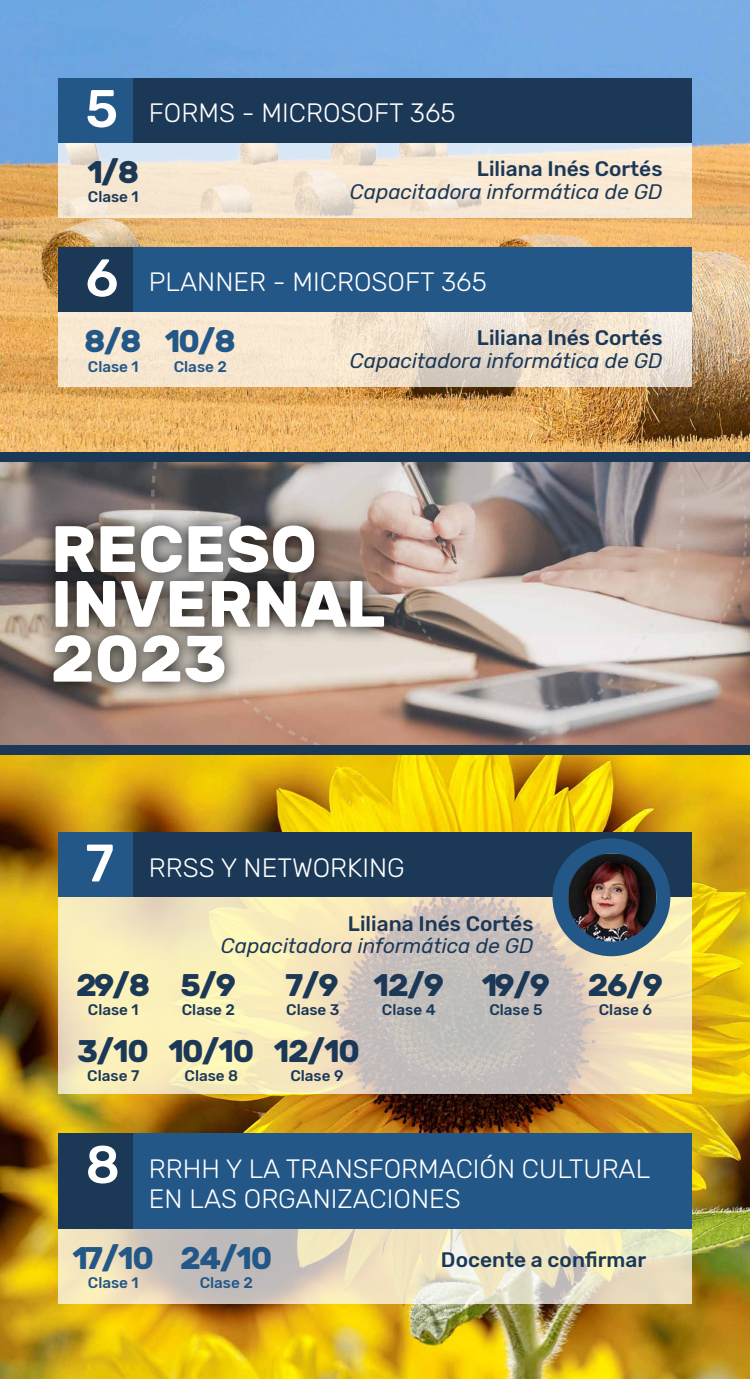
<style>
.page{position:relative;width:750px;height:1379px;background:#fff}
.page>*{position:absolute;margin:0;border:0;box-sizing:border-box;transform-origin:0 0}
.t1{font:700 65.4px/54.8px "Rubik";color:#fff}
.t2{font:500 52.7px "Rubik";color:#fff}
.t3{font:700 31.2px "Rubik";letter-spacing:-.04em;color:#1b3857}
.t4{font:700 31.2px "Rubik";letter-spacing:-.05em;color:#225787}
.t5{font:300 26.4px/30.2px "Rubik";color:#fff}
.t6{font:italic 20.9px "Rubik";color:#1b3857}
.t7{font:500 20.9px "Rubik";color:#1b3857}
.t8{font:500 15.3px "Rubik";color:#1b3857}
.t9{font:500 15.3px "Rubik";color:#225787}
</style>
<div class="page">
<img style="left:1px;top:0;width:749px;height:453px">
<img style="left:1px;top:754px;width:749px;height:625px">
<div style="left:58px;top:78px;width:633px;height:65px;background:#1b3857"></div>
<div style="left:58px;top:78px;width:75px;height:65px;background:#225787"></div>
<svg style="left:58px;top:143px;width:633px;height:74px;background:#f2e6d7"></svg>
<div style="left:58px;top:832px;width:633px;height:65px;background:#1b3857"></div>
<div style="left:58px;top:832px;width:75px;height:65px;background:#225787"></div>
<svg style="left:58px;top:897px;width:633px;height:197px;background:#e5dabc"></svg>
<div style="left:58px;top:247px;width:633px;height:65px;background:#225787"></div>
<div style="left:58px;top:247px;width:75px;height:65px;background:#1b3857"></div>
<svg style="left:58px;top:312px;width:633px;height:75px;background:#f1e2cf"></svg>
<div style="left:58px;top:1133px;width:633px;height:95px;background:#225787"></div>
<div style="left:58px;top:1133px;width:75px;height:95px;background:#1b3857"></div>
<svg style="left:58px;top:1228px;width:633px;height:75px;background:#e0d7bf"></svg>
<div style="left:552px;top:838px;width:118px;height:118px;background:#225787;border-radius:50%"></div>
<img style="left:566px;top:852px;width:90px;height:90px">
<img style="left:0;top:462px;width:750px;height:283px">
<svg style="left:151px;top:462px;width:533px;height:283px;background:#9f887f"></svg>
<svg style="left:392px;top:462px;width:355px;height:246px;background:#b4a6a1"></svg>
<img style="left:28px;top:493px;width:380px;height:231px">
<div style="left:0;top:453px;width:750px;height:9px;background:#1b3857"></div>
<div style="left:0;top:745px;width:750px;height:9px;background:#1b3857"></div>
<h2 class="t2" style="left:85px;top:78px;width:34px">5</h2>
<p class="t3" style="left:87px;top:153px;width:53px">1/8</p>
<p class="t8" style="left:88px;top:188px;width:52px">Clase 1</p>
<p class="t5" style="left:149px;top:99px;width:308px">FORMS - MICROSOFT 365</p>
<p class="t7" style="left:477px;top:157px;width:187px">Liliana Inés Cortés</p>
<p class="t6" style="left:350px;top:180px;width:314px">Capacitadora informática de GD</p>
<h2 class="t2" style="left:85px;top:248px;width:35px">6</h2>
<p class="t4" style="left:84px;top:323px;width:59px">8/8</p>
<p class="t9" style="left:88px;top:357px;width:52px">Clase 1</p>
<p class="t5" style="left:149px;top:268px;width:339px">PLANNER - MICROSOFT 365</p>
<p class="t4" style="left:165px;top:323px;width:73px">10/8</p>
<p class="t9" style="left:174px;top:357px;width:55px">Clase 2</p>
<p class="t7" style="left:477px;top:326px;width:187px">Liliana Inés Cortés</p>
<p class="t6" style="left:350px;top:349px;width:314px">Capacitadora informática de GD</p>
<h1 class="t1" style="left:51px;top:523px;width:336px">RECESO<br>INVERNAL<br>2023</h1>
<h2 class="t2" style="left:85px;top:833px;width:30px">7</h2>
<p class="t5" style="left:149px;top:853px;width:257px">RRSS Y NETWORKING</p>
<p class="t7" style="left:348px;top:911px;width:187px">Liliana Inés Cortés</p>
<p class="t6" style="left:221px;top:934px;width:314px">Capacitadora informática de GD</p>
<p class="t3" style="left:76px;top:966px;width:75px">29/8</p>
<p class="t8" style="left:88px;top:1001px;width:52px">Clase 1</p>
<p class="t3" style="left:77px;top:1032px;width:73px">3/10</p>
<p class="t8" style="left:87px;top:1067px;width:54px">Clase 7</p>
<p class="t3" style="left:180px;top:966px;width:57px">5/9</p>
<p class="t8" style="left:182px;top:1001px;width:55px">Clase 2</p>
<p class="t3" style="left:168px;top:1032px;width:87px">10/10</p>
<p class="t8" style="left:184px;top:1067px;width:55px">Clase 8</p>
<p class="t3" style="left:285px;top:966px;width:55px">7/9</p>
<p class="t8" style="left:286px;top:1001px;width:55px">Clase 3</p>
<p class="t3" style="left:274px;top:1032px;width:88px">12/10</p>
<p class="t8" style="left:290px;top:1067px;width:55px">Clase 9</p>
<p class="t3" style="left:373px;top:966px;width:72px">12/9</p>
<p class="t8" style="left:382px;top:1001px;width:55px">Clase 4</p>
<p class="t3" style="left:482px;top:966px;width:70px">19/9</p>
<p class="t8" style="left:489px;top:1001px;width:55px">Clase 5</p>
<p class="t3" style="left:588px;top:966px;width:76px">26/9</p>
<p class="t8" style="left:599px;top:1001px;width:55px">Clase 6</p>
<h2 class="t2" style="left:85px;top:1134px;width:36px">8</h2>
<p class="t5" style="left:149px;top:1154px;width:503px">RRHH Y LA TRANSFORMACIÓN CULTURAL<br>EN LAS ORGANIZACIONES</p>
<p class="t4" style="left:72px;top:1239px;width:83px">17/10</p>
<p class="t9" style="left:88px;top:1274px;width:52px">Clase 1</p>
<p class="t4" style="left:180px;top:1239px;width:93px">24/10</p>
<p class="t9" style="left:200px;top:1274px;width:55px">Clase 2</p>
<p class="t7" style="left:441px;top:1247px;width:207px">Docente a confirmar</p>
</div>
